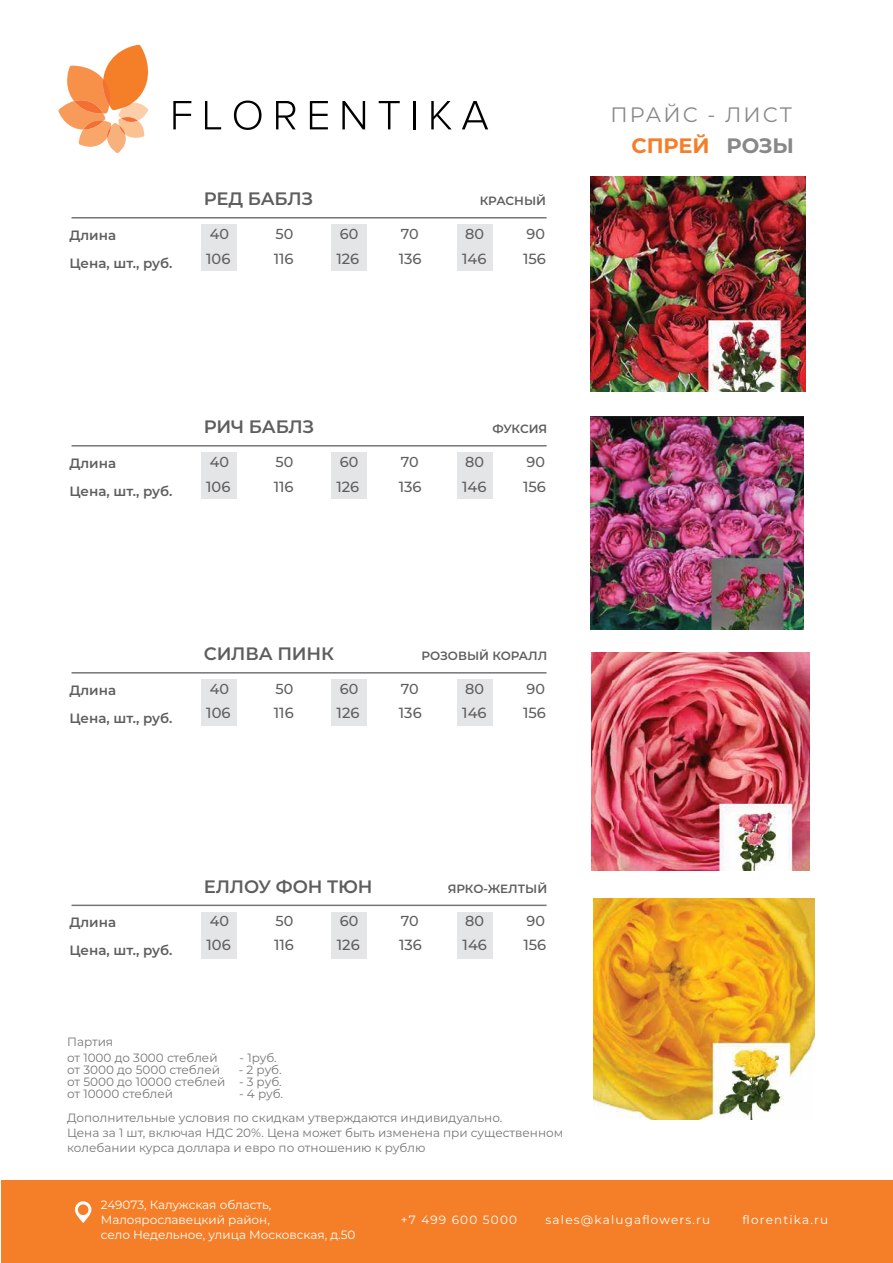
<style>
.page{position:relative;width:893px;height:1263px;background:#fff}
.page>*{position:absolute;margin:0;border:0;box-sizing:border-box;transform-origin:0 0}
.t1{font:20.85px "Montserrat";letter-spacing:.1em;color:#898888}
.t2{font:700 20.85px "Montserrat";color:#f47f28}
.t3{font:700 20.85px "Montserrat";color:#898888}
.t4{font:600 18px "Montserrat";letter-spacing:-.01em;color:#5e5e5e}
.t5{font:500 14.7px "Montserrat";color:#5e5e5e}
.t6{font:500 14.4px "Montserrat";color:#5e5e5e}
.t7{font:600 13.5px/28.2px "Montserrat";color:#5e5e5e}
.t8{font:12px/12px "Montserrat";color:#747677}
.t9{font:12px/15px "Montserrat";color:#fff}
.t10{font:12px "Montserrat";letter-spacing:.1em;color:#fff}
.t11{font:600 12px "Montserrat";color:#5e5e5e}
</style>
<div class="page">
<div style="left:1px;top:1180px;width:892px;height:83px;background:#f47f28"></div>
<svg style="left:75px;top:1201px;width:16px;height:22px"></svg>
<div style="left:78px;top:1204px;width:10px;height:11px;background:#f47f28;border-radius:50%"></div>
<div style="left:201px;top:224px;width:35px;height:47px;background:#e4e5e6"></div>
<div style="left:331px;top:224px;width:35px;height:47px;background:#e4e5e6"></div>
<div style="left:458px;top:224px;width:35px;height:47px;background:#e4e5e6"></div>
<svg style="left:58px;top:45px;width:91px;height:108px"></svg>
<svg style="left:173px;top:101px;width:18px;height:28px"></svg>
<svg style="left:205px;top:101px;width:16px;height:28px"></svg>
<svg style="left:234px;top:101px;width:27px;height:29px"></svg>
<svg style="left:276px;top:101px;width:20px;height:28px"></svg>
<svg style="left:310px;top:101px;width:18px;height:28px"></svg>
<svg style="left:342px;top:101px;width:23px;height:28px"></svg>
<svg style="left:379px;top:101px;width:21px;height:28px"></svg>
<hr style="left:413px;top:101px;width:3px;height:28px;background:#000">
<svg style="left:431px;top:101px;width:21px;height:28px"></svg>
<svg style="left:462px;top:101px;width:26px;height:28px"></svg>
<hr style="left:72px;top:217px;width:475px;height:1px;background:#747677">
<div style="left:201px;top:452px;width:35px;height:47px;background:#e4e5e6"></div>
<div style="left:331px;top:452px;width:35px;height:47px;background:#e4e5e6"></div>
<div style="left:458px;top:452px;width:35px;height:47px;background:#e4e5e6"></div>
<hr style="left:72px;top:445px;width:475px;height:1px;background:#747677">
<div style="left:201px;top:679px;width:35px;height:47px;background:#e4e5e6"></div>
<div style="left:331px;top:679px;width:35px;height:47px;background:#e4e5e6"></div>
<div style="left:458px;top:679px;width:35px;height:47px;background:#e4e5e6"></div>
<hr style="left:72px;top:672px;width:475px;height:1px;background:#747677">
<div style="left:201px;top:912px;width:35px;height:46px;background:#e4e5e6"></div>
<div style="left:331px;top:912px;width:35px;height:46px;background:#e4e5e6"></div>
<div style="left:458px;top:912px;width:35px;height:46px;background:#e4e5e6"></div>
<hr style="left:72px;top:904px;width:475px;height:2px;background:#747677">
<img style="left:591px;top:177px;width:214px;height:214px">
<img style="left:591px;top:416px;width:213px;height:214px">
<img style="left:592px;top:653px;width:218px;height:218px">
<img style="left:593px;top:899px;width:222px;height:221px">
<h1 class="t1" style="left:611px;top:101px;width:183px">ПРАЙС - ЛИСТ</h1>
<p class="t7" style="left:69px;top:220px;width:104px">Длина<br>Цена, шт., руб.</p>
<h2 class="t4" style="left:204px;top:186px;width:111px">РЕД БАБЛЗ</h2>
<p class="t11" style="left:480px;top:192px;width:68px">КРАСНЫЙ</p>
<p class="t6" style="left:210px;top:223px;width:21px">40</p>
<p class="t6" style="left:276px;top:223px;width:19px">50</p>
<p class="t6" style="left:340px;top:223px;width:20px">60</p>
<p class="t6" style="left:401px;top:223px;width:19px">70</p>
<p class="t6" style="left:465px;top:223px;width:20px">80</p>
<p class="t6" style="left:526px;top:223px;width:20px">90</p>
<p class="t5" style="left:206px;top:249px;width:26px">106</p>
<p class="t5" style="left:274px;top:249px;width:21px">116</p>
<p class="t5" style="left:336px;top:249px;width:24px">126</p>
<p class="t5" style="left:399px;top:249px;width:24px">136</p>
<p class="t5" style="left:462px;top:249px;width:26px">146</p>
<p class="t5" style="left:523px;top:249px;width:24px">156</p>
<p class="t7" style="left:69px;top:448px;width:104px">Длина<br>Цена, шт., руб.</p>
<h2 class="t4" style="left:204px;top:414px;width:112px">РИЧ БАБЛЗ</h2>
<p class="t11" style="left:492px;top:420px;width:56px">ФУКСИЯ</p>
<p class="t6" style="left:210px;top:451px;width:21px">40</p>
<p class="t6" style="left:276px;top:451px;width:19px">50</p>
<p class="t6" style="left:340px;top:451px;width:20px">60</p>
<p class="t6" style="left:401px;top:451px;width:19px">70</p>
<p class="t6" style="left:465px;top:451px;width:20px">80</p>
<p class="t6" style="left:526px;top:451px;width:20px">90</p>
<p class="t5" style="left:206px;top:477px;width:26px">106</p>
<p class="t5" style="left:274px;top:477px;width:21px">116</p>
<p class="t5" style="left:336px;top:477px;width:24px">126</p>
<p class="t5" style="left:399px;top:477px;width:24px">136</p>
<p class="t5" style="left:462px;top:477px;width:26px">146</p>
<p class="t5" style="left:523px;top:477px;width:24px">156</p>
<p class="t7" style="left:69px;top:675px;width:104px">Длина<br>Цена, шт., руб.</p>
<h2 class="t4" style="left:204px;top:641px;width:132px">СИЛВА ПИНК</h2>
<p class="t6" style="left:210px;top:678px;width:21px">40</p>
<p class="t6" style="left:276px;top:678px;width:19px">50</p>
<p class="t6" style="left:340px;top:678px;width:20px">60</p>
<p class="t6" style="left:401px;top:678px;width:19px">70</p>
<p class="t6" style="left:465px;top:678px;width:20px">80</p>
<p class="t6" style="left:526px;top:678px;width:20px">90</p>
<p class="t11" style="left:422px;top:647px;width:127px">РОЗОВЫЙ КОРАЛЛ</p>
<p class="t5" style="left:206px;top:702px;width:26px">106</p>
<p class="t5" style="left:274px;top:702px;width:21px">116</p>
<p class="t5" style="left:337px;top:702px;width:24px">126</p>
<p class="t5" style="left:399px;top:702px;width:24px">136</p>
<p class="t5" style="left:462px;top:702px;width:26px">146</p>
<p class="t5" style="left:523px;top:702px;width:24px">156</p>
<p class="t7" style="left:69px;top:908px;width:104px">Длина<br>Цена, шт., руб.</p>
<h2 class="t4" style="left:204px;top:874px;width:170px">ЕЛЛОУ ФОН ТЮН</h2>
<p class="t6" style="left:210px;top:911px;width:21px">40</p>
<p class="t6" style="left:276px;top:911px;width:19px">50</p>
<p class="t6" style="left:340px;top:911px;width:20px">60</p>
<p class="t6" style="left:401px;top:911px;width:19px">70</p>
<p class="t6" style="left:465px;top:911px;width:20px">80</p>
<p class="t6" style="left:526px;top:911px;width:20px">90</p>
<p class="t11" style="left:448px;top:880px;width:101px">ЯРКО-ЖЕЛТЫЙ</p>
<p class="t5" style="left:207px;top:935px;width:26px">106</p>
<p class="t5" style="left:274px;top:935px;width:21px">116</p>
<p class="t5" style="left:337px;top:935px;width:24px">126</p>
<p class="t5" style="left:399px;top:935px;width:24px">136</p>
<p class="t5" style="left:463px;top:935px;width:26px">146</p>
<p class="t5" style="left:523px;top:935px;width:24px">156</p>
<p class="t8" style="left:67px;top:1033px;width:152px;line-height:16.5px">Партия<br>от 1000 до 3000 стеблей</p>
<p class="t8" style="left:240px;top:1051px;width:39px">- 1руб.</p>
<p class="t8" style="left:67px;top:1063px;width:216px;text-align:justify;text-indent:172px">- 2 руб. от 5000 до 10000 стеблей - 3 руб. от 10000 стеблей</p>
<p class="t8" style="left:67px;top:1063px;width:154px">от 3000 до 5000 стеблей</p>
<p class="t8" style="left:67px;top:1082px;width:437px;line-height:23.5px;text-indent:172px">- 4 руб.<br>Дополнительные условия по скидкам утверждаются индивидуально.</p>
<p class="t8" style="left:67px;top:1125px;width:498px;line-height:15px">Цена за 1 шт, включая НДС 20%. Цена может быть изменена при существенном колебании курса доллара и евро по отношению к рублю</p>
<h1 class="t2" style="left:631px;top:131px;width:80px">СПРЕЙ</h1>
<h1 class="t3" style="left:727px;top:130px;width:69px">РОЗЫ</h1>
<p class="t9" style="left:101px;top:1197px;width:256px">249073, Калужская область,<br>Малоярославецкий район,<br>село Недельное, улица Московская, д.50</p>
<p class="t10" style="left:401px;top:1212px;width:118px">+7 499 600 5000</p>
<p class="t10" style="left:546px;top:1212px;width:166px">sales@kalugaflowers.ru</p>
<p class="t10" style="left:743px;top:1212px;width:87px">florentika.ru</p>
</div>
